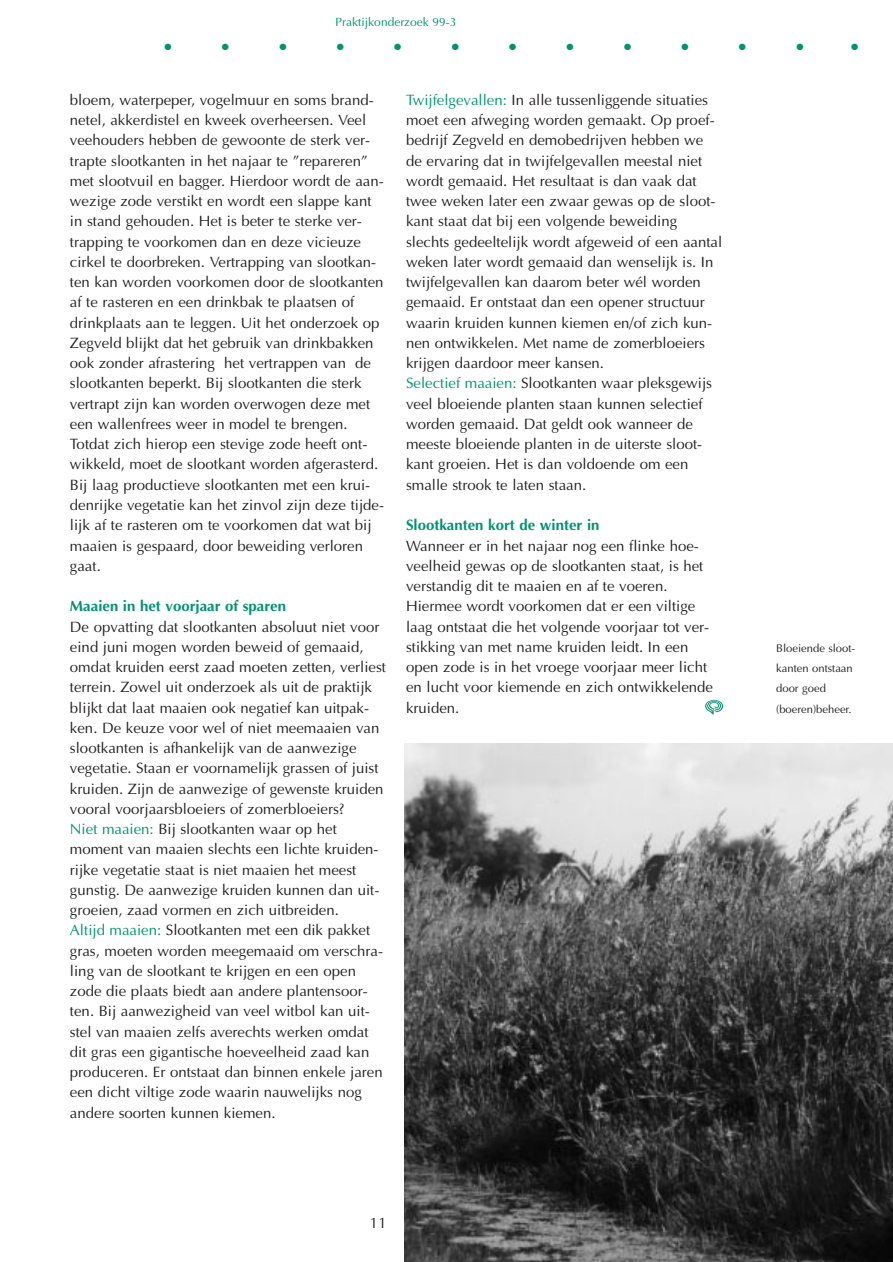
<style>
.page{position:relative;width:893px;height:1262px;background:#fff}
.page>*{position:absolute;margin:0;border:0;box-sizing:border-box;transform-origin:0 0}
.t1{font:15px/20.2px "Optima";color:#231f20}
.t2{font:700 15px "Optima";color:#009370}
.t3{font:12px "Optima";color:#009370}
.t4{font:11.25px/20.2px "Optima";color:#231f20}
.t5{font:9px "Zapf Dingbats";color:#009370}
.s1{color:#009370}
</style>
<div class="page">
<img style="left:404px;top:744px;width:488px;height:517px">
<svg style="left:705px;top:700px;width:18px;height:15px"></svg>
<p class="t3" style="left:335px;top:17px;width:122px">Praktijkonderzoek 99-3</p>
<p class="t5" style="left:164px;top:43px;width:9px">●</p>
<p class="t5" style="left:222px;top:43px;width:9px">●</p>
<p class="t5" style="left:279px;top:43px;width:9px">●</p>
<p class="t5" style="left:337px;top:43px;width:9px">●</p>
<p class="t5" style="left:394px;top:43px;width:9px">●</p>
<p class="t5" style="left:452px;top:43px;width:9px">●</p>
<p class="t5" style="left:509px;top:43px;width:9px">●</p>
<p class="t5" style="left:566px;top:43px;width:9px">●</p>
<p class="t5" style="left:624px;top:43px;width:9px">●</p>
<p class="t5" style="left:681px;top:43px;width:9px">●</p>
<p class="t5" style="left:739px;top:43px;width:9px">●</p>
<p class="t5" style="left:796px;top:43px;width:9px">●</p>
<p class="t5" style="left:851px;top:43px;width:9px">●</p>
<p class="t1" style="left:70px;top:91px;width:315px">bloem, waterpeper, vogelmuur en soms brand&shy;netel, akkerdistel en kweek overheersen. Veel veehouders hebben de gewoonte de sterk ver&shy;trapte slootkanten in het najaar te ”repareren” met slootvuil en bagger. Hierdoor wordt de aan&shy;wezige zode verstikt en wordt een slappe kant in stand gehouden. Het is beter te sterke ver&shy;trapping te voorkomen dan en deze vicieuze cirkel te doorbreken. Vertrapping van slootkan&shy;ten kan worden voorkomen door de slootkanten af te rasteren en een drinkbak te plaatsen of drinkplaats aan te leggen. Uit het onderzoek op Zegveld blijkt dat het gebruik van drinkbakken ook zonder afrastering het vertrappen van de slootkanten beperkt. Bij slootkanten die sterk vertrapt zijn kan worden overwogen deze met een wallenfrees weer in model te brengen.<br>Totdat zich hierop een stevige zode heeft ont&shy;wikkeld, moet de slootkant worden afgerasterd.<br>Bij laag productieve slootkanten met een krui&shy;denrijke vegetatie kan het zinvol zijn deze tijde&shy;lijk af te rasteren om te voorkomen dat wat bij maaien is gespaard, door beweiding verloren gaat.</p>
<p class="t2" style="left:70px;top:600px;width:218px">Maaien in het voorjaar of sparen</p>
<p class="t1" style="left:70px;top:618px;width:317px">De opvatting dat slootkanten absoluut niet voor eind juni mogen worden beweid of gemaaid, omdat kruiden eerst zaad moeten zetten, verliest terrein. Zowel uit onderzoek als uit de praktijk blijkt dat laat maaien ook negatief kan uitpak&shy;ken. De keuze voor wel of niet meemaaien van slootkanten is afhankelijk van de aanwezige vegetatie. Staan er voornamelijk grassen of juist kruiden. Zijn de aanwezige of gewenste kruiden vooral voorjaarsbloeiers of zomerbloeiers?<br><span class="s1">Niet maaien:</span> Bij slootkanten waar op het moment van maaien slechts een lichte kruiden&shy;rijke vegetatie staat is niet maaien het meest gunstig. De aanwezige kruiden kunnen dan uit&shy;groeien, zaad vormen en zich uitbreiden.<br><span class="s1">Altijd maaien:</span> Slootkanten met een dik pakket gras, moeten worden meegemaaid om verschra&shy;ling van de slootkant te krijgen en een open zode die plaats biedt aan andere plantensoor&shy;ten. Bij aanwezigheid van veel witbol kan uit&shy;stel van maaien zelfs averechts werken omdat dit gras een gigantische hoeveelheid zaad kan produceren. Er ontstaat dan binnen enkele jaren een dicht viltige zode waarin nauwelijks nog andere soorten kunnen kiemen.</p>
<p class="t1" style="left:406px;top:91px;width:317px"><span class="s1">Twijfelgevallen:</span> In alle tussenliggende situaties moet een afweging worden gemaakt. Op proef&shy;bedrijf Zegveld en demobedrijven hebben we de ervaring dat in twijfelgevallen meestal niet wordt gemaaid. Het resultaat is dan vaak dat twee weken later een zwaar gewas op de sloot&shy;kant staat dat bij een volgende beweiding slechts gedeeltelijk wordt afgeweid of een aantal weken later wordt gemaaid dan wenselijk is. In twijfelgevallen kan daarom beter wél worden gemaaid. Er ontstaat dan een opener structuur waarin kruiden kunnen kiemen en/of zich kun&shy;nen ontwikkelen. Met name de zomerbloeiers krijgen daardoor meer kansen.<br><span class="s1">Selectief maaien:</span> Slootkanten waar pleksgewijs veel bloeiende planten staan kunnen selectief worden gemaaid. Dat geldt ook wanneer de meeste bloeiende planten in de uiterste sloot&shy;kant groeien. Het is dan voldoende om een smalle strook te laten staan.</p>
<p class="t2" style="left:406px;top:519px;width:195px">Slootkanten kort de winter in</p>
<p class="t1" style="left:406px;top:537px;width:308px">Wanneer er in het najaar nog een flinke hoe&shy;veelheid gewas op de slootkanten staat, is het verstandig dit te maaien en af te voeren.<br>Hiermee wordt voorkomen dat er een viltige laag ontstaat die het volgende voorjaar tot ver&shy;stikking van met name kruiden leidt. In een open zode is in het vroege voorjaar meer licht en lucht voor kiemende en zich ontwikkelende kruiden.</p>
<p class="t1" style="left:370px;top:1214px;width:18px">11</p>
<p class="t4" style="left:776px;top:639px;width:81px">Bloeiende sloot&shy;kanten ontstaan door goed (boeren)beheer.</p>
</div>
